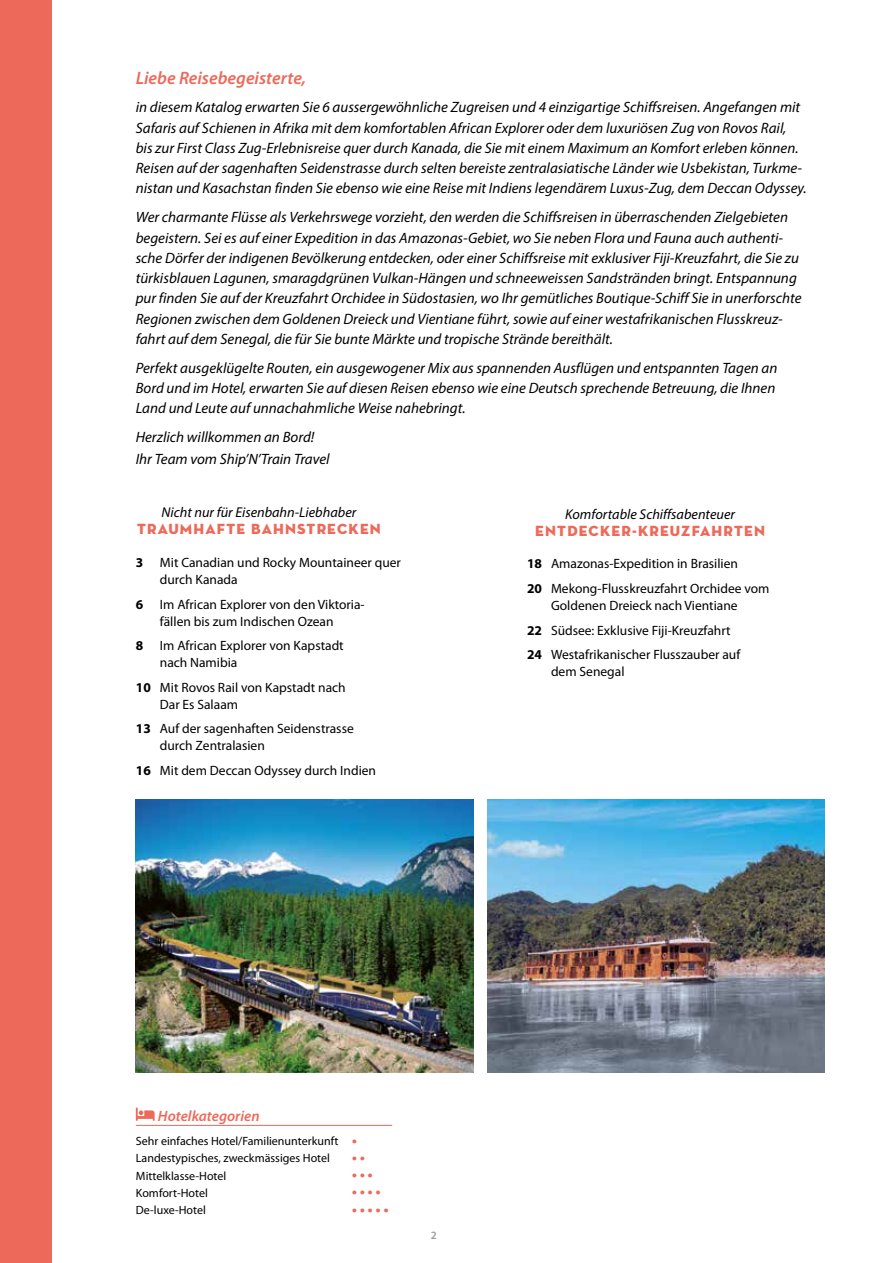
<style>
.page{position:relative;width:893px;height:1263px;background:#fff}
.page>*{position:absolute;margin:0;border:0;box-sizing:border-box;transform-origin:0 0}
.t1{font:italic 600 18px "Myriad Pro";color:#ed695a}
.t2{font:italic 15px/20.2px "Myriad Pro";color:#000}
.t3{font:15px "Neutra Disp Titling";letter-spacing:.08em;color:#ed695a}
.t4{font:italic 600 15px "Myriad Pro";color:#ed695a}
.t5{font:italic 14.25px "Myriad Pro";color:#000}
.t6{font:13.5px/17px "Myriad Pro";color:#000}
.t7{font:12px/17.2px "Myriad Pro";color:#000}
.t8{font:600 11.25px "Myriad Pro";color:#9c9c9d}
.t9{font:9px "Arial";color:#ed695a}
.s1{font-weight:700}
.s2{font-family:"Arial";font-size:9px;color:#ed695a}
</style>
<div class="page">
<div style="left:0;top:0;width:51px;height:1263px;background:#ed695a"></div>
<svg style="left:136px;top:1107px;width:19px;height:14px"></svg>
<hr style="left:136px;top:1125px;width:256px;height:1px;background:#ed695a">
<img style="left:488px;top:799px;width:337px;height:273px">
<img style="left:136px;top:799px;width:337px;height:273px">
<p class="t1" style="left:136px;top:68px;width:172px">Liebe Reisebegeisterte,</p>
<p class="t2" style="left:136px;top:97px;width:673px">in diesem Katalog erwarten Sie 6 aussergewöhnliche Zugreisen und 4 einzigartige Schiffsreisen. Angefangen mit Safaris auf Schienen in Afrika mit dem komfortablen African Explorer oder dem luxuriösen Zug von Rovos Rail, bis zur First Class Zug-Erlebnisreise quer durch Kanada, die Sie mit einem Maximum an Komfort erleben können.<br>Reisen auf der sagenhaften Seidenstrasse durch selten bereiste zentralasiatische Länder wie Usbekistan, Turkme&shy;nistan und Kasachstan finden Sie ebenso wie eine Reise mit Indiens legendärem Luxus-Zug, dem Deccan Odyssey.</p>
<p class="t2" style="left:136px;top:207px;width:667px">Wer charmante Flüsse als Verkehrswege vorzieht, den werden die Schiffsreisen in überraschenden Zielgebieten begeistern. Sei es auf einer Expedition in das Amazonas-Gebiet, wo Sie neben Flora und Fauna auch authenti&shy;sche Dörfer der indigenen Bevölkerung entdecken, oder einer Schiffsreise mit exklusiver Fiji-Kreuzfahrt, die Sie zu türkisblauen Lagunen, smaragdgrünen Vulkan-Hängen und schneeweissen Sandstränden bringt. Entspannung pur finden Sie auf der Kreuzfahrt Orchidee in Südostasien, wo Ihr gemütliches Boutique-Schiff Sie in unerforschte Regionen zwischen dem Goldenen Dreieck und Vientiane führt, sowie auf einer westafrikanischen Flusskreuz&shy;fahrt auf dem Senegal, die für Sie bunte Märkte und tropische Strände bereithält.</p>
<p class="t2" style="left:136px;top:357px;width:643px">Perfekt ausgeklügelte Routen, ein ausgewogener Mix aus spannenden Ausflügen und entspannten Tagen an<br>Bord und im Hotel, erwarten Sie auf diesen Reisen ebenso wie eine Deutsch sprechende Betreuung, die Ihnen<br>Land und Leute auf unnachahmliche Weise nahebringt.</p>
<p class="t2" style="left:136px;top:426px;width:195px;line-height:21.5px">Herzlich willkommen an Bord!<br>Ihr Team vom Ship’N’Train Travel</p>
<p class="t5" style="left:162px;top:504px;width:196px">Nicht nur für Eisenbahn-Liebhaber</p>
<p class="t3" style="left:137px;top:520px;width:245px">TRAUMHAFTE BAHNSTRECKEN</p>
<p class="t6" style="left:160px;top:554px;width:243px;text-indent:-24px"><span class="s1">3</span> Mit Canadian und Rocky Mountaineer quer durch Kanada</p>
<p class="t6" style="left:136px;top:596px;width:230px;text-align:center"><span class="s1">6</span> Im African Explorer von den Viktoria&shy;fällen bis zum Indischen Ozean</p>
<p class="t6" style="left:160px;top:637px;width:185px;text-indent:-24px"><span class="s1">8</span> Im African Explorer von Kapstadt nach Namibia</p>
<p class="t6" style="left:160px;top:679px;width:187px;text-indent:-24px"><span class="s1">10</span> Mit Rovos Rail von Kapstadt nach<br>Dar Es Salaam</p>
<p class="t6" style="left:160px;top:720px;width:195px;text-indent:-24px"><span class="s1">13</span> Auf der sagenhaften Seidenstrasse durch Zentralasien</p>
<p class="t6" style="left:136px;top:762px;width:242px"><span class="s1">16</span> Mit dem Deccan Odyssey durch Indien</p>
<p class="t5" style="left:565px;top:505px;width:171px">Komfortable Schiffsabenteuer</p>
<p class="t3" style="left:535px;top:521px;width:231px">ENTDECKER-KREUZFAHRTEN</p>
<p class="t6" style="left:527px;top:552px;width:244px;line-height:24.6px"><span class="s1">18</span> Amazonas-Expedition in Brasilien<br><span class="s1">20</span> Mekong-Flusskreuzfahrt Orchidee vom</p>
<p class="t6" style="left:527px;top:593px;width:215px;line-height:24.6px;text-indent:24px">Goldenen Dreieck nach Vientiane<br><span class="s1">22</span> Südsee: Exklusive Fiji-Kreuzfahrt<br><span class="s1">24</span> Westafrikanischer Flusszauber auf</p>
<p class="t6" style="left:551px;top:663px;width:75px">dem Senegal</p>
<p class="t4" style="left:158px;top:1107px;width:103px">Hotelkategorien</p>
<p class="t7" style="left:136px;top:1133px;width:223px">Sehr einfaches Hotel/Familienunterkunft <span class="s2">●<br></span>Landestypisches, zweckmässiges Hotel</p>
<p class="t9" style="left:352px;top:1152px;width:15px">● ●</p>
<p class="t7" style="left:136px;top:1167px;width:92px">Mittelklasse-Hotel</p>
<p class="t9" style="left:352px;top:1169px;width:23px">●●●</p>
<p class="t7" style="left:136px;top:1184px;width:73px">Komfort-Hotel</p>
<p class="t9" style="left:352px;top:1186px;width:31px">●●●●</p>
<p class="t7" style="left:136px;top:1202px;width:72px">De-luxe-Hotel</p>
<p class="t9" style="left:352px;top:1203px;width:38px">●●●●●</p>
<p class="t8" style="left:431px;top:1229px;width:8px">2</p>
</div>
